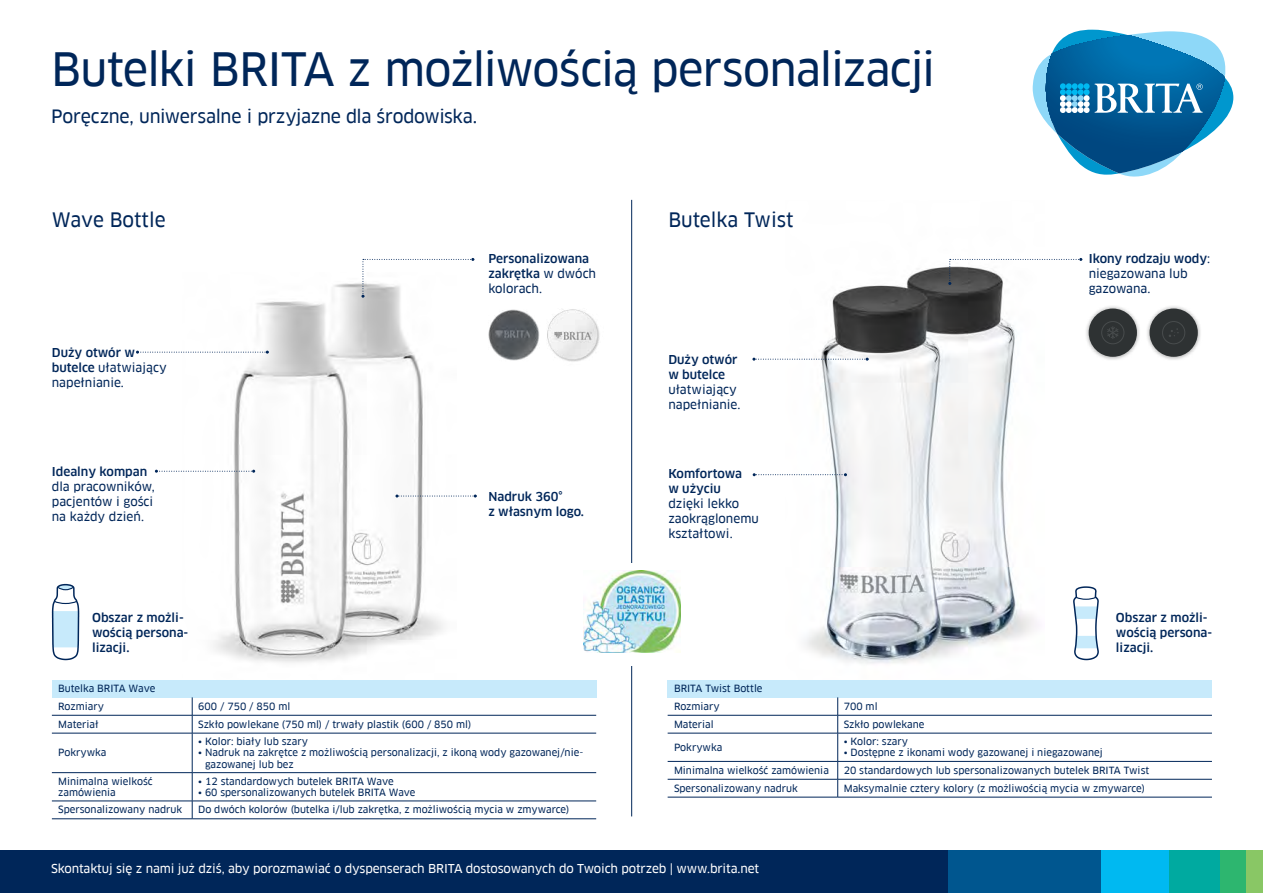
<style>
.page{position:relative;width:1263px;height:893px;background:#fff}
.page>*{position:absolute;margin:0;border:0;box-sizing:border-box;transform-origin:0 0}
.t1{font:45px "Clan Pro News CV";letter-spacing:-.025em;color:#002659}
.t2{font:19.5px "Clan Pro News CV";color:#002659}
.t3{font:18px "Clan Pro News CV";letter-spacing:-.015em;color:#002659}
.t4{font:12px/15px "Clan Pro Medium CV";color:#002659}
.t5{font:12px/15px "Clan Pro News CV";color:#002659}
.t6{font:12px "Clan Pro News CV";letter-spacing:-.01em;color:#fff}
.t7{font:9.75px/17.4px "Clan Pro News CV";color:#002659}
.s1{font-family:"Clan Pro Medium CV"}
.s2{font-family:"Clan Pro News CV"}
</style>
<div class="page">
<img style="left:805px;top:266px;width:234px;height:398px">
<hr style="left:631px;top:200px;width:1px;height:616px;background:#002659">
<div style="left:561px;top:563px;width:142px;height:103px;background:#fff"></div>
<img style="left:213px;top:283px;width:230px;height:380px">
<svg style="left:361px;top:258px;width:113px;height:40px"></svg>
<div style="left:52px;top:680px;width:544px;height:17px;background:#c7eafb"></div>
<hr style="left:52px;top:715px;width:140px;height:1px;background:#002659">
<svg style="left:192px;top:697px;width:1px;height:36px"></svg>
<hr style="left:192px;top:715px;width:404px;height:1px;background:#002659">
<hr style="left:52px;top:733px;width:140px;height:1px;background:#002659">
<hr style="left:192px;top:733px;width:1px;height:39px;background:#002659">
<hr style="left:192px;top:733px;width:404px;height:1px;background:#002659">
<hr style="left:52px;top:772px;width:140px;height:1px;background:#002659">
<hr style="left:192px;top:772px;width:404px;height:1px;background:#002659">
<hr style="left:52px;top:801px;width:140px;height:1px;background:#002659">
<hr style="left:52px;top:818px;width:140px;height:1px;background:#002659">
<svg style="left:192px;top:773px;width:1px;height:45px"></svg>
<hr style="left:192px;top:801px;width:404px;height:1px;background:#002659">
<hr style="left:192px;top:818px;width:404px;height:1px;background:#002659">
<img style="left:488px;top:309px;width:52px;height:52px">
<img style="left:547px;top:309px;width:53px;height:53px">
<svg style="left:51px;top:583px;width:29px;height:78px"></svg>
<svg style="left:395px;top:494px;width:82px;height:3px"></svg>
<svg style="left:136px;top:351px;width:133px;height:3px"></svg>
<svg style="left:155px;top:470px;width:100px;height:3px"></svg>
<div style="left:668px;top:680px;width:544px;height:17px;background:#c7eafb"></div>
<hr style="left:668px;top:715px;width:170px;height:1px;background:#002659">
<hr style="left:838px;top:715px;width:374px;height:1px;background:#002659">
<hr style="left:668px;top:733px;width:170px;height:1px;background:#002659">
<hr style="left:838px;top:733px;width:374px;height:1px;background:#002659">
<hr style="left:668px;top:761px;width:170px;height:1px;background:#002659">
<hr style="left:838px;top:761px;width:374px;height:1px;background:#002659">
<hr style="left:668px;top:779px;width:170px;height:1px;background:#002659">
<hr style="left:668px;top:797px;width:170px;height:1px;background:#002659">
<svg style="left:837px;top:697px;width:1px;height:100px"></svg>
<hr style="left:838px;top:779px;width:374px;height:1px;background:#002659">
<hr style="left:838px;top:797px;width:374px;height:1px;background:#002659">
<svg style="left:1073px;top:586px;width:26px;height:75px"></svg>
<svg style="left:753px;top:473px;width:94px;height:3px"></svg>
<svg style="left:752px;top:358px;width:117px;height:3px"></svg>
<img style="left:583px;top:570px;width:97px;height:82px">
<div style="left:1084px;top:304px;width:58px;height:57px;background:#000;opacity:.41"></div>
<div style="left:1089px;top:309px;width:48px;height:48px;background:#2e3233;border-radius:50%"></div>
<div style="left:1145px;top:304px;width:57px;height:57px;background:#000;opacity:.41"></div>
<div style="left:1149px;top:309px;width:49px;height:48px;background:#2e3233;border-radius:50%"></div>
<div style="left:1101px;top:321px;width:23px;height:23px;border:1px solid #484c4d;border-radius:50%"></div>
<svg style="left:1107px;top:327px;width:11px;height:12px"></svg>
<div style="left:1162px;top:321px;width:23px;height:23px;border:1px solid #484c4d;border-radius:50%"></div>
<svg style="left:1169px;top:328px;width:10px;height:9px"></svg>
<svg style="left:948px;top:258px;width:134px;height:27px"></svg>
<div style="left:0;top:850px;width:948px;height:43px;background:#002659"></div>
<div style="left:948px;top:850px;width:153px;height:43px;background:#00568f"></div>
<div style="left:1101px;top:850px;width:68px;height:43px;background:#00b9f1"></div>
<div style="left:1169px;top:850px;width:51px;height:43px;background:#00aaa0"></div>
<div style="left:1220px;top:850px;width:26px;height:43px;background:#2db66f"></div>
<div style="left:1246px;top:850px;width:17px;height:43px;background:#89c765"></div>
<svg style="left:1033px;top:30px;width:200px;height:147px"></svg>
<h1 class="t1" style="left:51px;top:43px;width:886px">Butelki BRITA z możliwością personalizacji</h1>
<h3 class="t3" style="left:51px;top:105px;width:428px">Poręczne, uniwersalne i przyjazne dla środowiska.</h3>
<h2 class="t2" style="left:52px;top:208px;width:115px">Wave Bottle</h2>
<p class="t4" style="left:52px;top:345px;width:85px">Duży otwór w</p>
<p class="t5" style="left:52px;top:360px;width:116px"><span class="s1">butelce</span> ułatwiający napełnianie.</p>
<p class="t4" style="left:52px;top:464px;width:97px">Idealny kompan</p>
<p class="t5" style="left:52px;top:479px;width:104px">dla pracowników, pacjentów i gości na każdy dzień.</p>
<p class="t4" style="left:92px;top:610px;width:98px">Obszar z możli&shy;wością persona&shy;lizacji.</p>
<p class="t7" style="left:58px;top:680px;width:99px">Butelka BRITA Wave<br>Rozmiary</p>
<p class="t7" style="left:198px;top:697px;width:94px">600 / 750 / 850 ml</p>
<p class="t4" style="left:488px;top:252px;width:109px">Personalizowana zakrętka <span class="s2">w dwóch</span></p>
<p class="t5" style="left:488px;top:281px;width:55px">kolorach.</p>
<p class="t4" style="left:488px;top:489px;width:97px">Nadruk 360°<br>z własnym logo.</p>
<p class="t7" style="left:58px;top:715px;width:42px">Materiał</p>
<p class="t7" style="left:198px;top:715px;width:275px">Szkło powlekane (750 ml) / trwały plastik (600 / 850 ml)</p>
<p class="t7" style="left:58px;top:744px;width:50px">Pokrywka</p>
<p class="t7" style="left:198px;top:733px;width:111px">• Kolor: biały lub szary</p>
<p class="t7" style="left:205px;top:747px;width:380px;line-height:11.2px;text-indent:-7px">• Nadruk na zakrętce z możliwością personalizacji, z ikoną wody gazowanej/nie&shy;gazowanej lub bez</p>
<p class="t7" style="left:58px;top:775px;width:96px;line-height:11.2px">Minimalna wielkość zamówienia</p>
<p class="t7" style="left:198px;top:772px;width:197px">• 12 standardowych butelek BRITA Wave</p>
<p class="t7" style="left:198px;top:784px;width:219px">• 60 spersonalizowanych butelek BRITA Wave</p>
<p class="t7" style="left:58px;top:801px;width:125px">Spersonalizowany nadruk</p>
<p class="t7" style="left:198px;top:801px;width:373px">Do dwóch kolorów (butelka i/lub zakrętka, z możliwością mycia w zmywarce)</p>
<h2 class="t2" style="left:668px;top:208px;width:127px">Butelka Twist</h2>
<p class="t4" style="left:668px;top:352px;width:71px">Duży otwór w butelce</p>
<p class="t5" style="left:668px;top:382px;width:74px">ułatwiający napełnianie.</p>
<p class="t4" style="left:668px;top:467px;width:75px">Komfortowa w użyciu</p>
<p class="t5" style="left:668px;top:496px;width:92px">dzięki lekko zaokrąglonemu kształtowi.</p>
<p class="t7" style="left:674px;top:680px;width:90px">BRITA Twist Bottle<br>Rozmiary</p>
<p class="t7" style="left:844px;top:697px;width:35px">700 ml</p>
<p class="t4" style="left:1089px;top:252px;width:123px">Ikony rodzaju wody<span class="s2">:</span></p>
<p class="t5" style="left:1089px;top:266px;width:100px">niegazowana lub gazowana.</p>
<p class="t4" style="left:1116px;top:610px;width:98px">Obszar z możli&shy;wością persona&shy;lizacji.</p>
<p class="t7" style="left:674px;top:715px;width:41px">Material</p>
<p class="t7" style="left:844px;top:715px;width:82px">Szkło powlekane</p>
<p class="t7" style="left:674px;top:738px;width:50px">Pokrywka</p>
<p class="t7" style="left:844px;top:733px;width:66px">• Kolor: szary</p>
<p class="t7" style="left:844px;top:744px;width:261px">• Dostępne z ikonami wody gazowanej i niegazowanej</p>
<p class="t7" style="left:674px;top:761px;width:156px">Minimalna wielkość zamówienia</p>
<p class="t7" style="left:844px;top:761px;width:307px">20 standardowych lub spersonalizowanych butelek BRITA Twist</p>
<p class="t7" style="left:674px;top:779px;width:125px">Spersonalizowany nadruk</p>
<p class="t7" style="left:844px;top:779px;width:303px">Maksymalnie cztery kolory (z możliwością mycia w zmywarce)</p>
<p class="t6" style="left:51px;top:861px;width:710px">Skontaktuj się z nami już dziś, aby porozmawiać o dyspenserach BRITA dostosowanych do Twoich potrzeb | www.brita.net</p>
</div>
